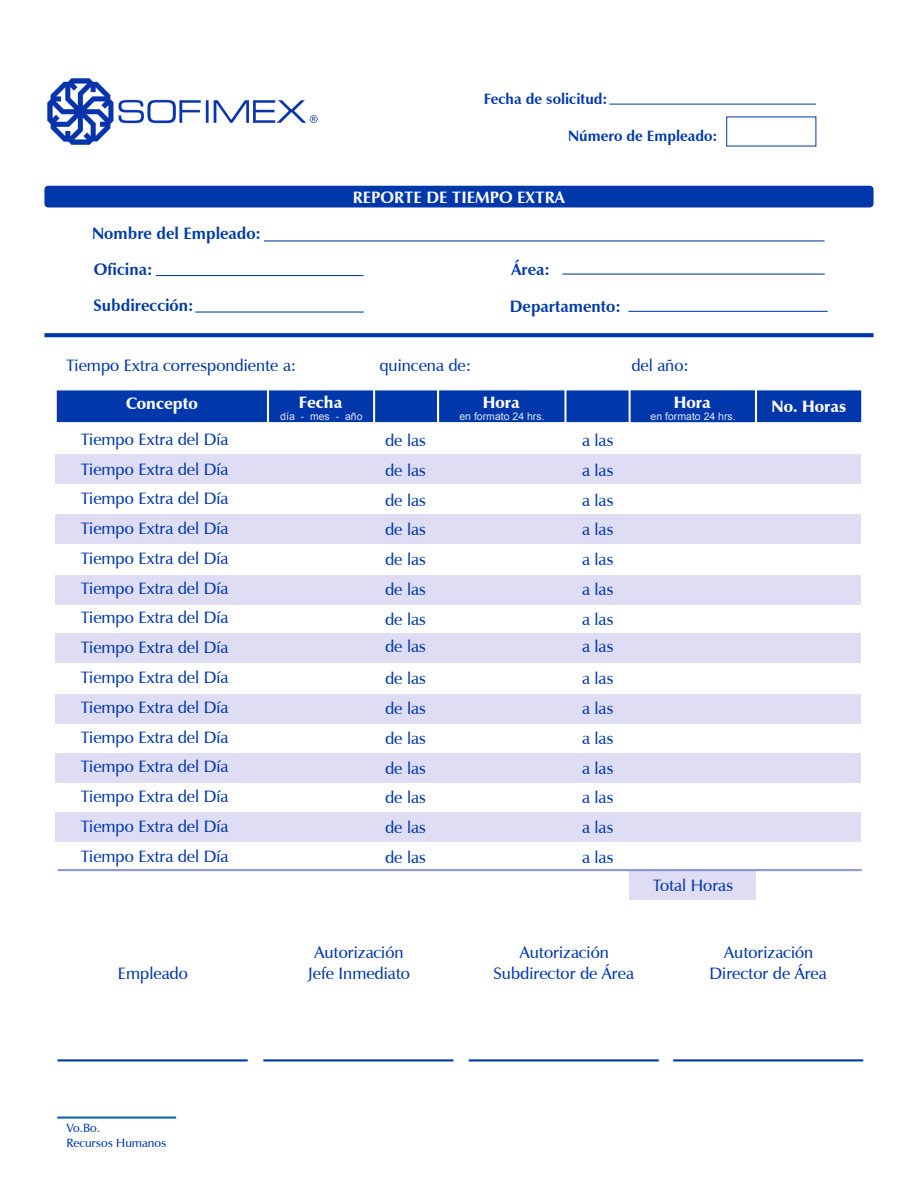
<style>
.page{position:relative;width:918px;height:1188px;background:#fff}
.page>*{position:absolute;margin:0;border:0;box-sizing:border-box;transform-origin:0 0}
.t1{font:600 16.5px/29.7px "Zapf Humanist 601 BT";color:#0038ac;text-align:justify}
.t2{font:700 16.5px "Zapf Humanist 601 BT";color:#003ca7}
.t3{font:900 16.5px "Zapf Humanist 601 BT";color:#fff}
.t4{font:700 16.5px "Zapf Humanist 601 BT";color:#fff}
.t5{font:700 15px "Zapf Humanist 601 BT";color:#0038ac}
.t6{font:600 12px/14.9px "Zapf Humanist 601 BT";color:#0038ac}
.t7{font:10.5px "Arial";color:#e0e3f2}
</style>
<div class="page">
<div style="left:56px;top:514px;width:805px;height:30px;background:#dfddf3"></div>
<div style="left:56px;top:575px;width:805px;height:30px;background:#dfddf3"></div>
<div style="left:56px;top:633px;width:805px;height:30px;background:#dfddf3"></div>
<div style="left:56px;top:694px;width:805px;height:30px;background:#dfddf3"></div>
<div style="left:56px;top:753px;width:805px;height:30px;background:#dfddf3"></div>
<div style="left:56px;top:812px;width:805px;height:30px;background:#dfddf3"></div>
<hr style="left:57px;top:1117px;width:119px;height:2px;background:#1761ab">
<hr style="left:263px;top:1059px;width:190px;height:2px;background:#0038ac">
<hr style="left:673px;top:1059px;width:190px;height:2px;background:#0038ac">
<hr style="left:469px;top:1059px;width:190px;height:2px;background:#0038ac">
<hr style="left:58px;top:1059px;width:190px;height:2px;background:#0038ac">
<div style="left:56px;top:454px;width:805px;height:29px;background:#dfddf3"></div>
<div style="left:629px;top:870px;width:127px;height:30px;background:#dfddf3"></div>
<svg style="left:56px;top:390px;width:806px;height:33px;background:#0e43b0"></svg>
<hr style="left:609px;top:104px;width:207px;height:1px;background:#0038ac">
<div style="left:44px;top:186px;width:830px;height:21px;background:#0038ac;border-radius:4px"></div>
<hr style="left:628px;top:311px;width:200px;height:1px;background:#0038ac">
<hr style="left:156px;top:275px;width:208px;height:1px;background:#0038ac">
<hr style="left:195px;top:312px;width:169px;height:1px;background:#0038ac">
<hr style="left:562px;top:274px;width:263px;height:1px;background:#0038ac">
<svg style="left:44px;top:333px;width:830px;height:4px;background:#083eae"></svg>
<hr style="left:264px;top:240px;width:561px;height:1px;background:#0038ac">
<hr style="left:58px;top:869px;width:804px;height:2px;background:#8e94d7">
<img style="left:47px;top:78px;width:271px;height:67px">
<p class="t5" style="left:484px;top:93px;width:125px">Fecha de solicitud:</p>
<p class="t5" style="left:568px;top:129px;width:151px">Número de Empleado:</p>
<p class="t2" style="left:92px;top:227px;width:170px">Nombre del Empleado:</p>
<p class="t4" style="left:353px;top:191px;width:213px">REPORTE DE TIEMPO EXTRA</p>
<p class="t2" style="left:94px;top:262px;width:60px">Oficina:</p>
<p class="t2" style="left:511px;top:262px;width:40px">Área:</p>
<p class="t2" style="left:94px;top:299px;width:102px">Subdirección:</p>
<p class="t2" style="left:510px;top:300px;width:112px">Departamento:</p>
<p class="t1" style="left:66px;top:352px;width:232px">Tiempo Extra correspondiente a:</p>
<p class="t1" style="left:379px;top:352px;width:93px">quincena de:</p>
<p class="t1" style="left:631px;top:352px;width:59px">del año:</p>
<p class="t3" style="left:126px;top:397px;width:73px">Concepto</p>
<p class="t3" style="left:299px;top:395px;width:45px">Fecha</p>
<p class="t3" style="left:483px;top:395px;width:38px">Hora</p>
<p class="t3" style="left:674px;top:395px;width:38px">Hora</p>
<p class="t3" style="left:772px;top:399px;width:76px">No. Horas</p>
<p class="t7" style="left:280px;top:412px;width:84px">día - mes - año</p>
<p class="t1" style="left:81px;top:426px;width:149px">Tiempo Extra del Día Tiempo Extra del Día Tiempo Extra del Día Tiempo Extra del Día Tiempo Extra del Día Tiempo Extra del Día Tiempo Extra del Día Tiempo Extra del Día Tiempo Extra del Día Tiempo Extra del Día Tiempo Extra del Día Tiempo Extra del Día Tiempo Extra del Día Tiempo Extra del Día Tiempo Extra del Día</p>
<p class="t1" style="left:385px;top:427px;width:43px">de las de las de las de las de las de las de las</p>
<p class="t7" style="left:459px;top:412px;width:87px">en formato 24 hrs.</p>
<p class="t7" style="left:651px;top:412px;width:87px">en formato 24 hrs.</p>
<p class="t1" style="left:582px;top:427px;width:33px">a las a las a las a las a las a las a las</p>
<p class="t1" style="left:582px;top:632px;width:33px;line-height:32px">a las a las</p>
<p class="t1" style="left:582px;top:695px;width:33px">a las a las a las a las a las a las</p>
<p class="t1" style="left:385px;top:632px;width:43px;line-height:32px">de las de las</p>
<p class="t1" style="left:385px;top:695px;width:43px">de las de las de las de las de las de las</p>
<p class="t1" style="left:653px;top:872px;width:82px">Total Horas</p>
<p class="t1" style="left:308px;top:944px;width:103px;line-height:20.4px;text-align:center">Autorización<br>Jefe Inmediato</p>
<p class="t1" style="left:710px;top:944px;width:119px;line-height:20.4px;text-align:center">Autorización<br>Director de Área</p>
<p class="t1" style="left:520px;top:939px;width:91px">Autorización</p>
<p class="t1" style="left:118px;top:960px;width:71px">Empleado</p>
<p class="t1" style="left:494px;top:960px;width:142px">Subdirector de Área</p>
<p class="t6" style="left:66px;top:1121px;width:101px">Vo.Bo.<br>Recursos Humanos</p>
</div>
